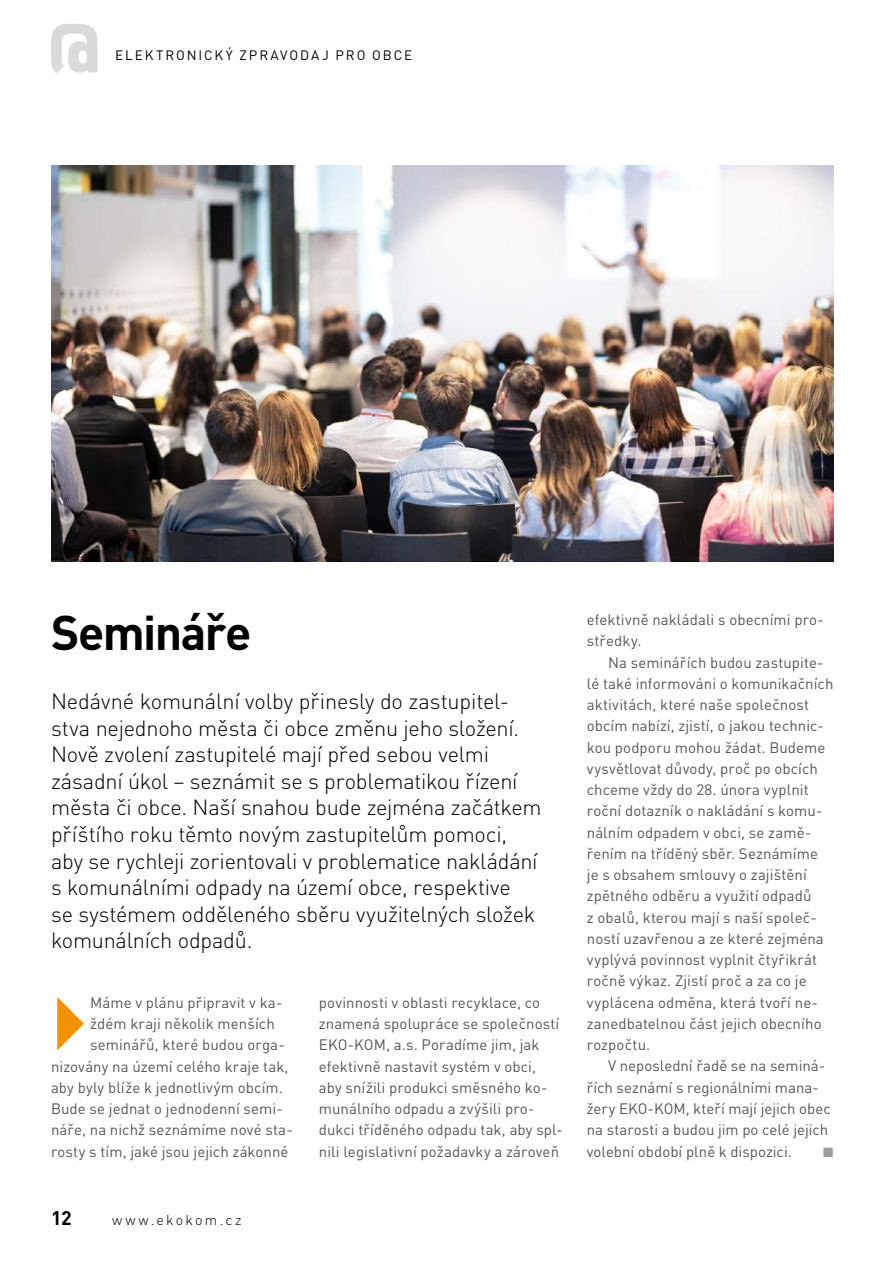
<style>
.page{position:relative;width:893px;height:1263px;background:#fff}
.page>*{position:absolute;margin:0;border:0;box-sizing:border-box;transform-origin:0 0}
.t1{font:900 67.5px "Unient DINCE";color:#dadada}
.t2{font:700 48px "Unient DINCE";letter-spacing:-.035em;color:#000}
.t3{font:300 21.75px/26.5px "Unient DINCE";letter-spacing:-.01em;color:#000}
.t4{font:700 19.5px "Unient DINCE";color:#000}
.t5{font:15px/21.3px "Unient DINCE";letter-spacing:.005em;color:#565656}
.t6{font:300 14.25px "Unient DINCE";letter-spacing:.16em;color:#000}
.t7{font:13.5px "Unient DINCE";color:#000}
.t8{font:13.5px "Zapf Dingbats ITC";color:#9c9d9d}
</style>
<div class="page">
<img style="left:51px;top:166px;width:782px;height:395px">
<h1 class="t1" style="left:48px;top:3px;width:54px">@</h1>
<p class="t7" style="left:115px;top:46px;width:23px">elekt</p>
<p class="t7" style="left:166px;top:46px;width:15px">roni</p>
<p class="t7" style="left:204px;top:46px;width:207px">ck ý zpravo daj pro obce</p>
<h2 class="t2" style="left:51px;top:601px;width:202px">Semináře</h2>
<p class="t3" style="left:51px;top:689px;width:492px">Nedávné komunální volby přinesly do zastupitel&shy;stva nejednoho města či obce změnu jeho složení.<br>Nově zvolení zastupitelé mají před sebou velmi zásadní úkol – seznámit se s problematikou řízení města či obce. Naší snahou bude zejména začátkem příštího roku těmto novým zastupitelům pomoci, aby se rychleji zorientovali v problematice nakládání s komunálními odpady na území obce, respektive<br>se systémem odděleného sběru využitelných složek komunálních odpadů.</p>
<p class="t5" style="left:90px;top:991px;width:194px">Máme v plánu připravit v ka-</p>
<p class="t5" style="left:90px;top:1012px;width:186px">ždém kraji několik menších</p>
<p class="t5" style="left:90px;top:1034px;width:196px">seminářů, které budou orga-</p>
<p class="t5" style="left:51px;top:1055px;width:239px">nizovány na území celého kraje tak,</p>
<p class="t5" style="left:51px;top:1076px;width:233px">aby byly blíže k jednotlivým obcím.</p>
<p class="t5" style="left:51px;top:1097px;width:233px">Bude se jednat o jednodenní semi-</p>
<p class="t5" style="left:51px;top:1119px;width:243px">náře, na nichž seznámíme nové sta-</p>
<p class="t5" style="left:51px;top:1140px;width:239px">rosty s tím, jaké jsou jejich zákonné</p>
<h3 class="t4" style="left:51px;top:1205px;width:22px">12</h3>
<p class="t6" style="left:112px;top:1213px;width:131px">www.ekokom.cz</p>
<p class="t5" style="left:319px;top:991px;width:245px">povinnosti v oblasti recyklace, co znamená spolupráce se společností EKO-KOM, a.s. Poradíme jim, jak efektivně nastavit systém v obci, aby snížili produkci směsného ko&shy;munálního odpadu a zvýšili pro&shy;dukci tříděného odpadu tak, aby spl&shy;nili legislativní požadavky a zároveň</p>
<p class="t5" style="left:587px;top:608px;width:239px">efektivně nakládali s obecními pro&shy;středky.</p>
<p class="t5" style="left:587px;top:651px;width:248px;text-indent:21px">Na seminářích budou zastupite&shy;lé také informováni o komunikačních aktivitách, které naše společnost obcím nabízí, zjistí, o jakou technic&shy;kou podporu mohou žádat. Budeme vysvětlovat důvody, proč po obcích chceme vždy do 28. února vyplnit roční dotazník o nakládání s komu&shy;nálním odpadem v obci, se zamě&shy;řením na tříděný sběr. Seznámíme je s obsahem smlouvy o zajištění zpětného odběru a využití odpadů<br>z obalů, kterou mají s naší společ&shy;ností uzavřenou a ze které zejména vyplývá povinnost vyplnit čtyřikrát ročně výkaz. Zjistí proč a za co je vyplácena odměna, která tvoří ne&shy;zanedbatelnou část jejich obecního rozpočtu.</p>
<p class="t5" style="left:587px;top:1055px;width:246px;text-indent:21px">V neposlední řadě se na seminá&shy;řích seznámí s regionálními mana&shy;žery EKO-KOM, kteří mají jejich obec na starosti a budou jim po celé jejich volební období plně k dispozici.</p>
<p class="t8" style="left:823px;top:1146px;width:12px">■</p>
</div>
